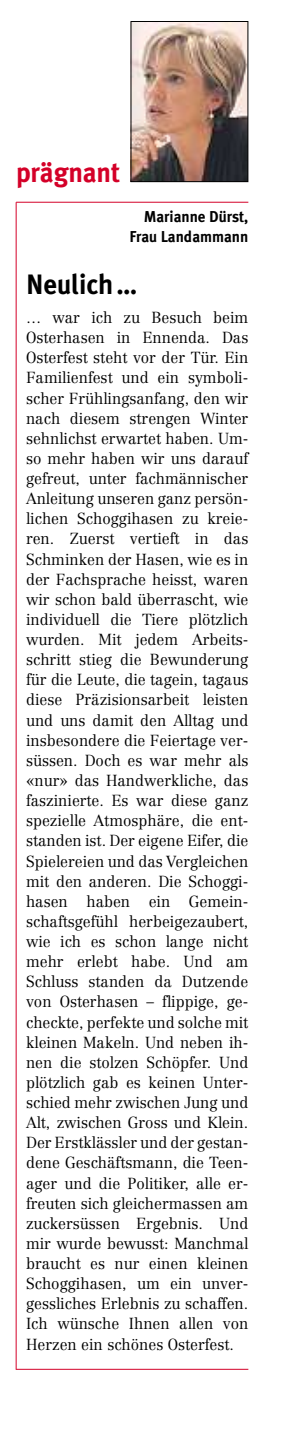
<style>
.page{position:relative;width:303px;height:1429px;background:#fff}
.page>*{position:absolute;margin:0;border:0;box-sizing:border-box;transform-origin:0 0}
.t1{font:28px "Meta Plus Bold Roman OV CSMTQA";letter-spacing:-.005em;color:#000;scale:.96 1}
.t2{font:28px "Meta Plus Bold Roman OV CSMTQA";letter-spacing:-.005em;color:#d40028;scale:.96 1}
.t3{font:15.75px/20.1px "Centennial Light OV ESMTQA";color:#000;text-align:justify;scale:.96 1}
.t4{font:15.75px/20.1px "Meta Plus Bold Roman OV CSMTQA";color:#000;text-align:right;scale:.96 1}
</style>
<div class="page">
<hr style="left:16px;top:202px;width:1px;height:1167px;background:#d40028">
<hr style="left:16px;top:1369px;width:232px;height:1px;background:#d40028">
<hr style="left:16px;top:202px;width:232px;height:1px;background:#d40028">
<img style="left:132px;top:23px;width:114px;height:157px">
<div style="left:130px;top:21px;width:118px;height:161px;border:1px solid #000"></div>
<h1 class="t2" style="left:16px;top:156px;width:110px">prägnant</h1>
<p class="t4" style="left:129px;top:207px;width:125px">Marianne Dürst,<br>Frau Landammann</p>
<h1 class="t1" style="left:26px;top:268px;width:117px">Neulich…</h1>
<p class="t3" style="left:26px;top:307px;width:233px">… war ich zu Besuch beim Osterhasen in Ennenda. Das Osterfest steht vor der Tür. Ein Familienfest und ein symboli&shy;scher Frühlingsanfang, den wir nach diesem strengen Winter sehnlichst erwartet haben. Um&shy;so mehr haben wir uns darauf gefreut, unter fachmännischer Anleitung unseren ganz persön&shy;lichen Schoggihasen zu kreie&shy;ren. Zuerst vertieft in das Schminken der Hasen, wie es in der Fachsprache heisst, waren wir schon bald überrascht, wie individuell die Tiere plötzlich wurden. Mit jedem Arbeits&shy;schritt stieg die Bewunderung für die Leute, die tagein, tagaus diese Präzisionsarbeit leisten und uns damit den Alltag und insbesondere die Feiertage ver&shy;süssen. Doch es war mehr als «nur» das Handwerkliche, das faszinierte. Es war diese ganz spezielle Atmosphäre, die ent&shy;standen ist. Der eigene Eifer, die Spielereien und das Vergleichen mit den anderen. Die Schoggi&shy;hasen haben ein Gemein&shy;schaftsgefühl herbeigezaubert, wie ich es schon lange nicht mehr erlebt habe. Und am Schluss standen da Dutzende von Osterhasen – flippige, ge&shy;checkte, perfekte und solche mit kleinen Makeln. Und neben ih&shy;nen die stolzen Schöpfer. Und plötzlich gab es keinen Unter&shy;schied mehr zwischen Jung und Alt, zwischen Gross und Klein.<br>Der Erstklässler und der gestan&shy;dene Geschäftsmann, die Teen&shy;ager und die Politiker, alle er&shy;freuten sich gleichermassen am zuckersüssen Ergebnis. Und mir wurde bewusst: Manchmal braucht es nur einen kleinen Schoggihasen, um ein unver&shy;gessliches Erlebnis zu schaffen.<br>Ich wünsche Ihnen allen von Herzen ein schönes Osterfest.</p>
</div>
